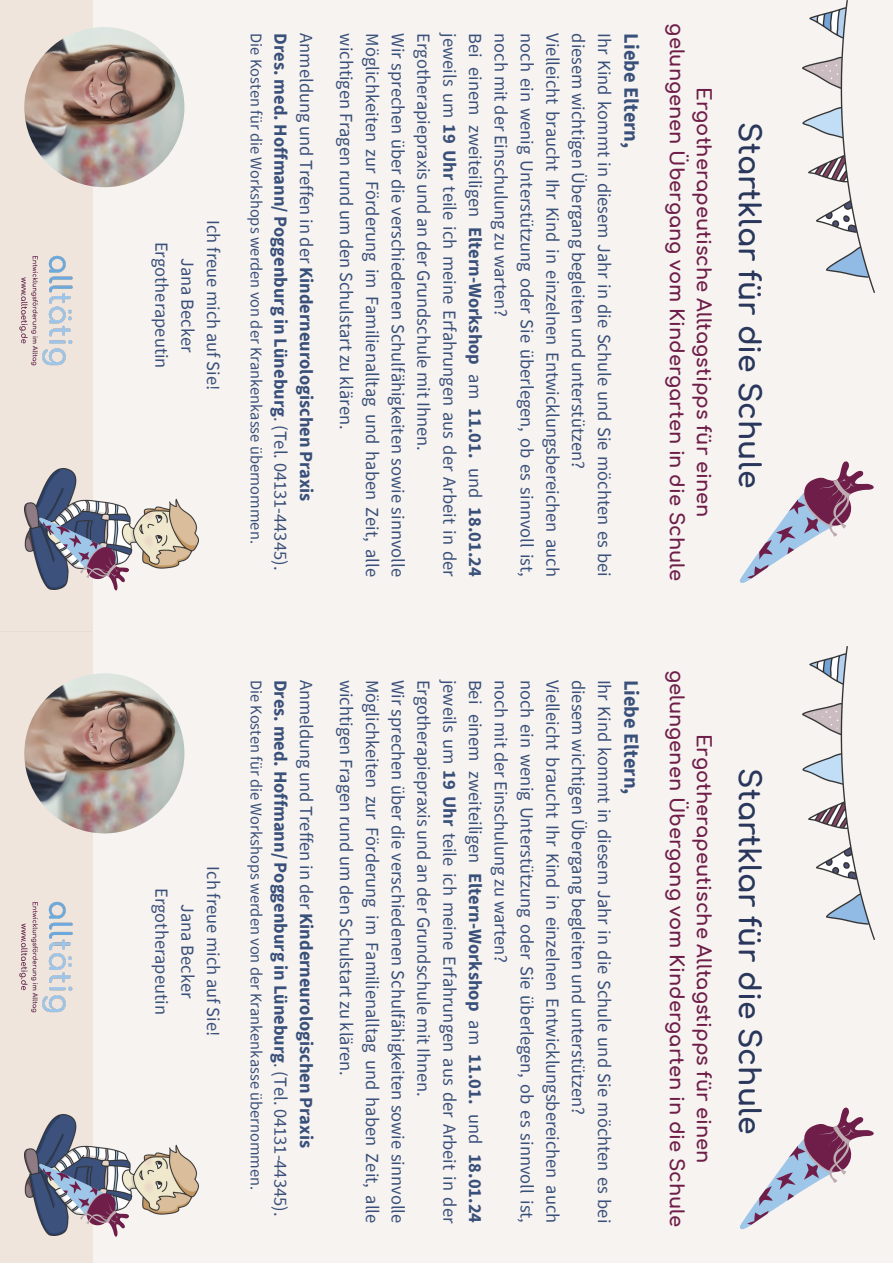
<style>
.page{position:relative;width:893px;height:1264px;background:#fff}
.page>*{position:absolute;margin:0;border:0;box-sizing:border-box;transform-origin:0 0}
.t1{font:700 29.7px "Comfortaa";color:#29375c}
.t2{font:700 20.4px "Source Sans Pro";color:#39507a}
.t3{font:700 19.5px "Comfortaa";color:#6f1e49}
.t4{font:18.45px/25.8px "Source Sans Pro";color:#39507a;text-align:justify}
.t5{font:700 18.45px "Source Sans Pro";color:#39507a}
.t6{font:16.35px "Source Sans Pro";color:#39507a}
.s1{font-weight:400}
.s2{font-weight:700}
</style>
<div class="page">
<div style="left:0;top:0;width:892px;height:1262px;background:#f7f3f0"></div>
<img style="left:802px;top:0;width:72px;height:293px">
<div style="left:0;top:0;width:93px;height:631px;background:#efe5dd"></div>
<img style="left:19px;top:255px;width:54px;height:111px">
<img style="left:24px;top:27px;width:160px;height:160px;border-radius:50%">
<img style="left:24px;top:468px;width:174px;height:101px">
<svg style="left:27px;top:517px;width:110px;height:74px"></svg>
<svg style="left:739px;top:461px;width:135px;height:122px"></svg>
<img style="left:802px;top:646px;width:72px;height:293px">
<div style="left:0;top:631px;width:93px;height:631px;background:#efe5dd"></div>
<img style="left:19px;top:901px;width:54px;height:112px">
<img style="left:24px;top:673px;width:160px;height:160px;border-radius:50%">
<img style="left:24px;top:1114px;width:174px;height:101px">
<svg style="left:27px;top:1162px;width:110px;height:75px"></svg>
<svg style="left:739px;top:1107px;width:135px;height:123px"></svg>
<p class="t4" style="left:175px;top:242px;width:128px;rotate:90deg">Ergotherapeutin</p>
<p class="t4" style="left:201px;top:258px;width:96px;rotate:90deg">Jana Becker</p>
<p class="t4" style="left:227px;top:220px;width:171px;rotate:90deg">Ich freue mich auf Sie!</p>
<p class="t5" style="left:318px;top:33px;width:469px;rotate:90deg"><span class="s1">Anmeldung und Treffen in der</span> Kinderneurologischen Praxis</p>
<p class="t5" style="left:292px;top:33px;width:538px;rotate:90deg">Dres. med. Hoffmann/ Poggenburg in Lüneburg<span class="s1">. (Tel. 04131-44345).</span></p>
<p class="t6" style="left:267px;top:33px;width:512px;rotate:90deg">Die Kosten für die Workshops werden von der Krankenkasse übernommen.</p>
<p class="t4" style="left:411px;top:33px;width:545px;rotate:90deg">Wir sprechen über die verschiedenen Schulfähigkeiten sowie sinnvolle Möglichkeiten zur Förderung im Familienalltag und haben Zeit, alle wichtigen Fragen rund um den Schulstart zu klären.</p>
<p class="t4" style="left:488px;top:33px;width:545px;rotate:90deg">Bei einem zweiteiligen <span class="s2">Eltern-Workshop</span> am <span class="s2">11.01.</span> und <span class="s2">18.01.24 </span>jeweils um <span class="s2">19 Uhr</span> teile ich meine Erfahrungen aus der Arbeit in der Ergotherapiepraxis und an der Grundschule mit Ihnen.</p>
<p class="t4" style="left:566px;top:33px;width:545px;rotate:90deg">Vielleicht braucht Ihr Kind in einzelnen Entwicklungsbereichen auch noch ein wenig Unterstützung oder Sie überlegen, ob es sinnvoll ist, noch mit der Einschulung zu warten?</p>
<p class="t4" style="left:617px;top:33px;width:545px;rotate:90deg">Ihr Kind kommt in diesem Jahr in die Schule und Sie möchten es bei diesem wichtigen Übergang begleiten und unterstützen?</p>
<p class="t2" style="left:644px;top:33px;width:116px;rotate:90deg">Liebe Eltern,</p>
<p class="t3" style="left:687px;top:23px;width:559px;rotate:90deg">gelungenen Übergang vom Kindergarten in die Schule</p>
<p class="t3" style="left:714px;top:87px;width:431px;rotate:90deg">Ergotherapeutische Alltagstipps für einen</p>
<p class="t1" style="left:765px;top:122px;width:367px;rotate:90deg">Startklar für die Schule</p>
<p class="t4" style="left:175px;top:888px;width:128px;rotate:90deg">Ergotherapeutin</p>
<p class="t4" style="left:201px;top:904px;width:96px;rotate:90deg">Jana Becker</p>
<p class="t4" style="left:227px;top:866px;width:171px;rotate:90deg">Ich freue mich auf Sie!</p>
<p class="t5" style="left:318px;top:679px;width:469px;rotate:90deg"><span class="s1">Anmeldung und Treffen in der</span> Kinderneurologischen Praxis</p>
<p class="t5" style="left:292px;top:679px;width:538px;rotate:90deg">Dres. med. Hoffmann/ Poggenburg in Lüneburg<span class="s1">. (Tel. 04131-44345).</span></p>
<p class="t6" style="left:267px;top:679px;width:512px;rotate:90deg">Die Kosten für die Workshops werden von der Krankenkasse übernommen.</p>
<p class="t4" style="left:411px;top:679px;width:545px;rotate:90deg">Wir sprechen über die verschiedenen Schulfähigkeiten sowie sinnvolle Möglichkeiten zur Förderung im Familienalltag und haben Zeit, alle wichtigen Fragen rund um den Schulstart zu klären.</p>
<p class="t4" style="left:488px;top:679px;width:545px;rotate:90deg">Bei einem zweiteiligen <span class="s2">Eltern-Workshop</span> am <span class="s2">11.01.</span> und <span class="s2">18.01.24 </span>jeweils um <span class="s2">19 Uhr</span> teile ich meine Erfahrungen aus der Arbeit in der Ergotherapiepraxis und an der Grundschule mit Ihnen.</p>
<p class="t4" style="left:566px;top:679px;width:545px;rotate:90deg">Vielleicht braucht Ihr Kind in einzelnen Entwicklungsbereichen auch noch ein wenig Unterstützung oder Sie überlegen, ob es sinnvoll ist, noch mit der Einschulung zu warten?</p>
<p class="t4" style="left:617px;top:679px;width:545px;rotate:90deg">Ihr Kind kommt in diesem Jahr in die Schule und Sie möchten es bei diesem wichtigen Übergang begleiten und unterstützen?</p>
<p class="t2" style="left:644px;top:679px;width:116px;rotate:90deg">Liebe Eltern,</p>
<p class="t3" style="left:687px;top:669px;width:559px;rotate:90deg">gelungenen Übergang vom Kindergarten in die Schule</p>
<p class="t3" style="left:714px;top:733px;width:431px;rotate:90deg">Ergotherapeutische Alltagstipps für einen</p>
<p class="t1" style="left:765px;top:768px;width:367px;rotate:90deg">Startklar für die Schule</p>
</div>
